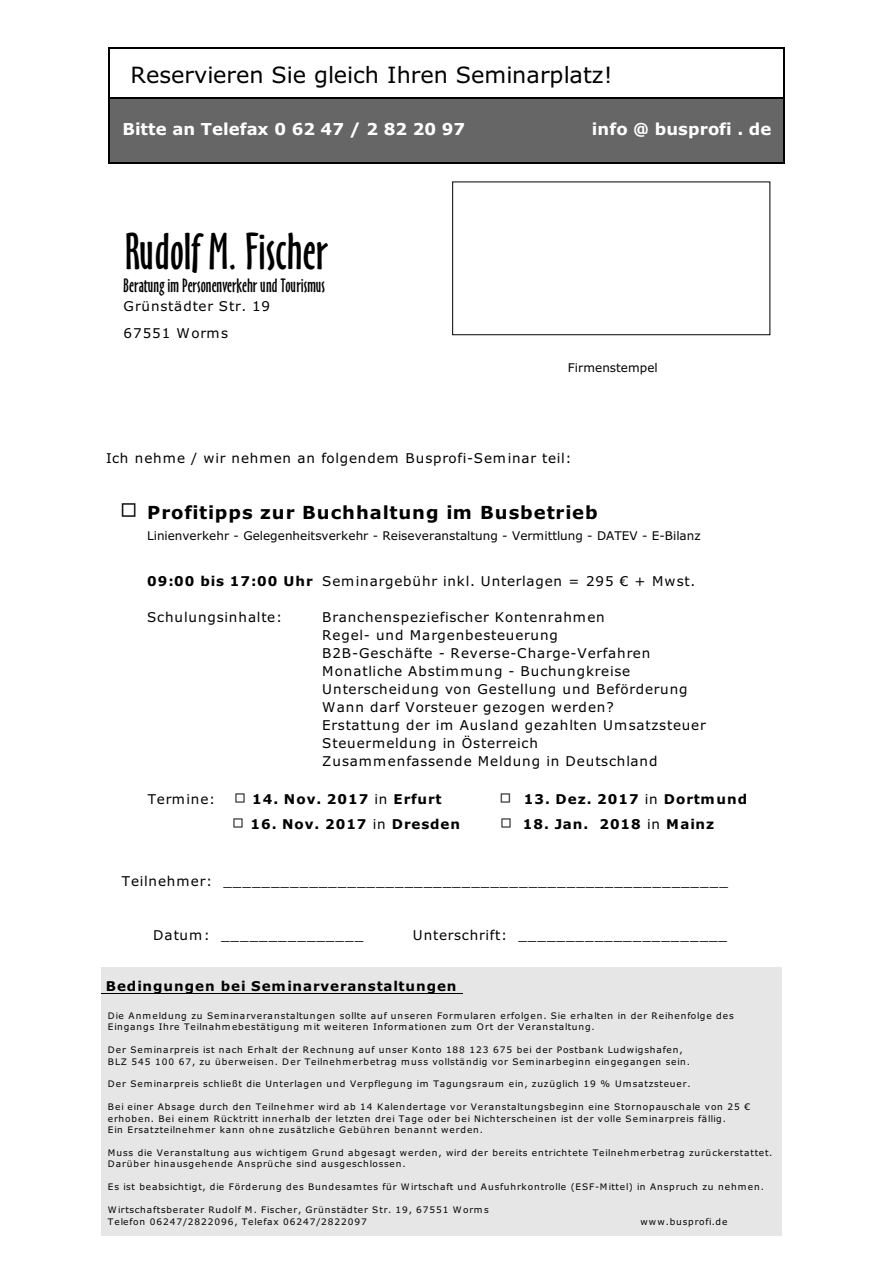
<style>
.page{position:relative;width:894px;height:1263px;background:#fff}
.page>*{position:absolute;margin:0;border:0;box-sizing:border-box;transform-origin:0 0}
.t1{font:48px "Oz Handicraft BT";color:#000}
.t2{font:22.35px "Verdana";color:#000}
.t3{font:18px "Oz Handicraft BT";letter-spacing:.005em;color:#000}
.t4{font:700 18px "Verdana";letter-spacing:.06em;color:#000}
.t5{font:700 16.5px "Verdana";letter-spacing:.005em;color:#fff}
.t6{font:13.5px/18px "Verdana";letter-spacing:.06em;color:#000}
.t7{font:700 13.5px "Verdana";letter-spacing:.08em;color:#000}
.t8{font:12px "Verdana";color:#000}
.t9{font:9px/11.4px "Verdana";letter-spacing:.1em;color:#000}
.s1{font-weight:700}
.s2{font-weight:400}
</style>
<div class="page">
<hr style="left:108px;top:47px;width:1px;height:50px;background:#000">
<hr style="left:783px;top:47px;width:2px;height:50px;background:#000">
<hr style="left:108px;top:47px;width:677px;height:1px;background:#000">
<div style="left:108px;top:97px;width:677px;height:66px;background:#666"></div>
<hr style="left:108px;top:97px;width:1px;height:66px;background:#000">
<hr style="left:783px;top:97px;width:2px;height:66px;background:#000">
<hr style="left:108px;top:97px;width:677px;height:1px;background:#000">
<hr style="left:108px;top:162px;width:677px;height:1px;background:#000">
<div style="left:101px;top:967px;width:681px;height:269px;background:#e6e6e6"></div>
<hr style="left:101px;top:993px;width:362px;height:1px;background:#000">
<h2 class="t2" style="left:130px;top:66px;width:484px">Reservieren Sie gleich Ihren Seminarplatz!</h2>
<h3 class="t5" style="left:123px;top:122px;width:344px">Bitte an Telefax 0 62 47 / 2 82 20 97</h3>
<h3 class="t5" style="left:592px;top:122px;width:181px">info @ busprofi . de</h3>
<h1 class="t1" style="left:125px;top:233px;width:205px">Rudolf M. Fischer</h1>
<h3 class="t3" style="left:123px;top:278px;width:203px">Beratung im Personenverkehr und Tourismus</h3>
<h3 class="t6" style="left:124px;top:294px;width:148px;line-height:27px">Grünstädter Str. 19<br>67551 Worms</h3>
<h3 class="t8" style="left:568px;top:363px;width:91px">Firmenstempel</h3>
<h3 class="t6" style="left:106px;top:450px;width:467px">Ich nehme / wir nehmen an folgendem Busprofi-Seminar teil:</h3>
<h3 class="t4" style="left:147px;top:505px;width:452px">Profitipps zur Buchhaltung im Busbetrieb</h3>
<h3 class="t8" style="left:147px;top:531px;width:555px">Linienverkehr - Gelegenheitsverkehr - Reiseveranstaltung - Vermittlung - DATEV - E-Bilanz</h3>
<h3 class="t6" style="left:147px;top:573px;width:550px"><span class="s1">09:00 bis 17:00 Uhr</span> Seminargebühr inkl. Unterlagen = 295 € + Mwst.</h3>
<h3 class="t6" style="left:147px;top:609px;width:137px">Schulungsinhalte:</h3>
<p class="t6" style="left:322px;top:609px;width:385px">Branchenspeziefischer Kontenrahmen<br>Regel- und Margenbesteuerung<br>B2B-Geschäfte - Reverse-Charge-Verfahren Monatliche Abstimmung - Buchungkreise Unterscheidung von Gestellung und Beförderung Wann darf Vorsteuer gezogen werden?<br>Erstattung der im Ausland gezahlten Umsatzsteuer Steuermeldung in Österreich<br>Zusammenfassende Meldung in Deutschland</p>
<h3 class="t6" style="left:148px;top:791px;width:69px">Termine:</h3>
<h3 class="t7" style="left:252px;top:794px;width:191px">14. Nov. 2017 <span class="s2">in</span> Erfurt</h3>
<h3 class="t7" style="left:524px;top:794px;width:225px">13. Dez. 2017 <span class="s2">in</span> Dortmund</h3>
<h3 class="t7" style="left:250px;top:818px;width:211px">16. Nov. 2017 <span class="s2">in</span> Dresden</h3>
<h3 class="t7" style="left:523px;top:818px;width:193px">18. Jan. 2018 <span class="s2">in</span> Mainz</h3>
<h3 class="t6" style="left:122px;top:873px;width:608px">Teilnehmer: _____________________________________________________</h3>
<h3 class="t6" style="left:153px;top:927px;width:212px">Datum: _______________</h3>
<h3 class="t6" style="left:413px;top:927px;width:316px">Unterschrift: ______________________</h3>
<h3 class="t7" style="left:106px;top:981px;width:352px">Bedingungen bei Seminarveranstaltungen</h3>
<p class="t9" style="left:108px;top:1011px;width:627px">Die Anmeldung zu Seminarveranstaltungen sollte auf unseren Formularen erfolgen. Sie erhalten in der Reihenfolge des<br>Eingangs Ihre Teilnahmebestätigung mit weiteren Informationen zum Ort der Veranstaltung.</p>
<p class="t9" style="left:108px;top:1045px;width:584px">Der Seminarpreis ist nach Erhalt der Rechnung auf unser Konto 188 123 675 bei der Postbank Ludwigshafen,<br>BLZ 545 100 67, zu überweisen. Der Teilnehmerbetrag muss vollständig vor Seminarbeginn eingegangen sein.</p>
<p class="t9" style="left:108px;top:1079px;width:584px">Der Seminarpreis schließt die Unterlagen und Verpflegung im Tagungsraum ein, zuzüglich 19 % Umsatzsteuer.</p>
<p class="t9" style="left:108px;top:1102px;width:644px">Bei einer Absage durch den Teilnehmer wird ab 14 Kalendertage vor Veranstaltungsbeginn eine Stornopauschale von 25 € erhoben. Bei einem Rücktritt innerhalb der letzten drei Tage oder bei Nichterscheinen ist der volle Seminarpreis fällig.<br>Ein Ersatzteilnehmer kann ohne zusätzliche Gebühren benannt werden.</p>
<p class="t9" style="left:108px;top:1148px;width:666px">Muss die Veranstaltung aus wichtigem Grund abgesagt werden, wird der bereits entrichtete Teilnehmerbetrag zurückerstattet.<br>Darüber hinausgehende Ansprüche sind ausgeschlossen.</p>
<p class="t9" style="left:108px;top:1182px;width:658px">Es ist beabsichtigt, die Förderung des Bundesamtes für Wirtschaft und Ausfuhrkontrolle (ESF-Mittel) in Anspruch zu nehmen.</p>
<p class="t9" style="left:108px;top:1205px;width:382px">Wirtschaftsberater Rudolf M. Fischer, Grünstädter Str. 19, 67551 Worms<br>Telefon 06247/2822096, Telefax 06247/2822097</p>
<p class="t9" style="left:641px;top:1216px;width:89px">www.busprofi.de</p>
</div>
